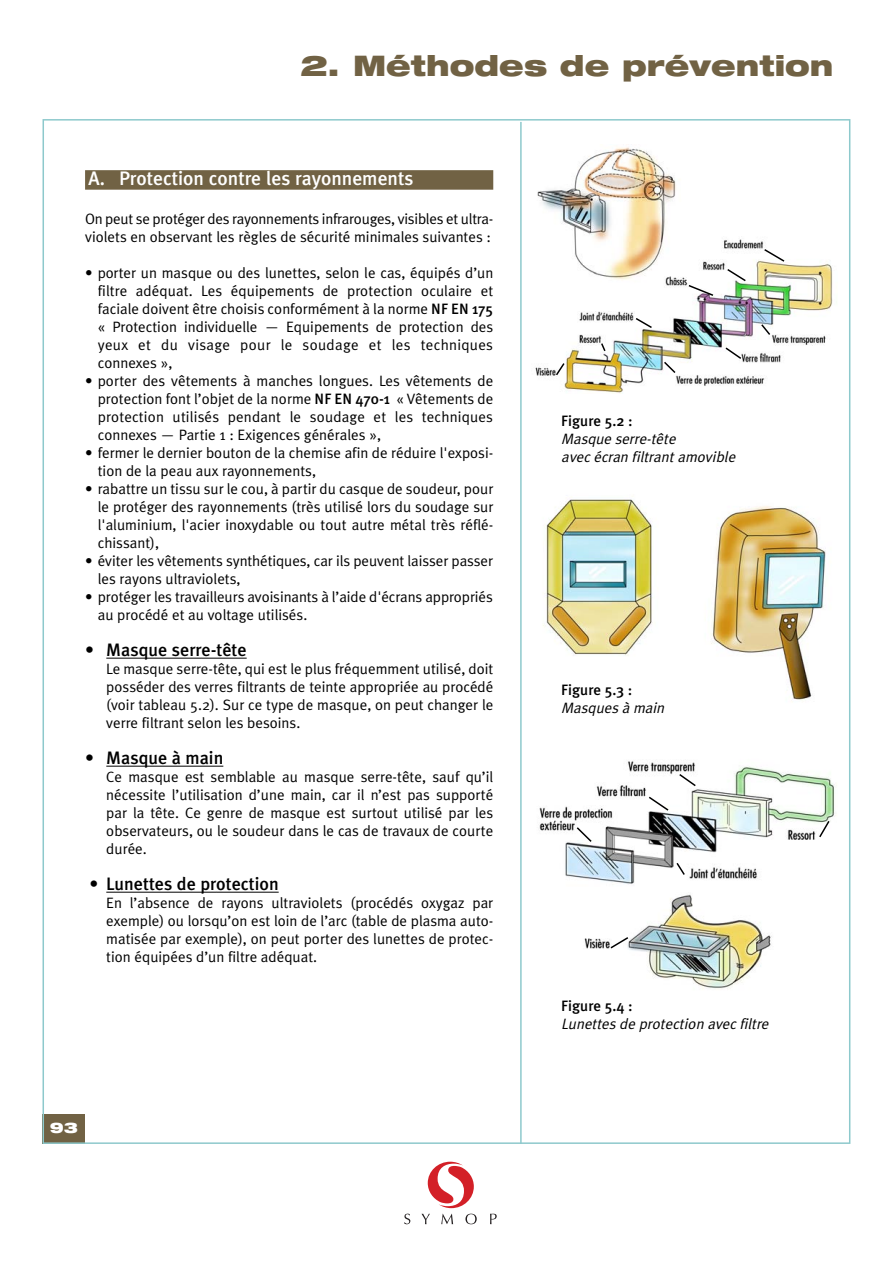
<style>
.page{position:relative;width:893px;height:1263px;background:#fff}
.page>*{position:absolute;margin:0;border:0;box-sizing:border-box;transform-origin:0 0}
.t1{font:900 expanded 28.35px "Helvetica Neue";color:#716244}
.t2{font:500 19.5px "Meta Plus";color:#fff}
.t3{font:500 18px "Meta Plus";color:#000}
.t4{font:15px/18px "Meta Plus Normal";color:#000;text-align:justify}
.t5{font:italic 15px/18px "Meta Plus Normal";letter-spacing:-.005em;color:#000}
.t6{font:500 15px "Meta Plus";color:#000}
.t7{font:900 expanded 14.55px "Helvetica Neue";color:#fff}
.s1{font-family:"Meta Plus";font-weight:500}
</style>
<div class="page">
<div style="left:43px;top:1114px;width:42px;height:30px;background:#716244"></div>
<hr style="left:520px;top:122px;width:2px;height:1022px;background:#8dc9cc">
<svg style="left:428px;top:1162px;width:46px;height:46px"></svg>
<svg style="left:404px;top:1213px;width:6px;height:11px"></svg>
<svg style="left:421px;top:1214px;width:9px;height:10px"></svg>
<svg style="left:441px;top:1214px;width:12px;height:10px"></svg>
<svg style="left:465px;top:1214px;width:12px;height:10px"></svg>
<svg style="left:490px;top:1214px;width:7px;height:10px"></svg>
<img style="left:535px;top:147px;width:298px;height:247px">
<img style="left:543px;top:499px;width:283px;height:201px">
<img style="left:539px;top:761px;width:296px;height:228px">
<div style="left:85px;top:170px;width:408px;height:20px;background:#716244"></div>
<hr style="left:106px;top:658px;width:96px;height:1px;background:#000">
<hr style="left:202px;top:658px;width:45px;height:1px;background:#000">
<hr style="left:106px;top:766px;width:117px;height:1px;background:#000">
<hr style="left:115px;top:892px;width:101px;height:1px;background:#000">
<hr style="left:216px;top:892px;width:63px;height:1px;background:#000">
<svg style="left:763px;top:248px;width:23px;height:15px"></svg>
<svg style="left:726px;top:268px;width:21px;height:15px"></svg>
<svg style="left:687px;top:284px;width:28px;height:13px"></svg>
<svg style="left:634px;top:316px;width:19px;height:13px"></svg>
<svg style="left:600px;top:342px;width:7px;height:11px"></svg>
<svg style="left:554px;top:361px;width:12px;height:16px"></svg>
<svg style="left:662px;top:360px;width:15px;height:15px"></svg>
<svg style="left:724px;top:346px;width:19px;height:14px"></svg>
<svg style="left:760px;top:323px;width:12px;height:14px"></svg>
<svg style="left:818px;top:819px;width:13px;height:20px"></svg>
<svg style="left:678px;top:772px;width:19px;height:16px"></svg>
<svg style="left:647px;top:795px;width:23px;height:17px"></svg>
<svg style="left:575px;top:826px;width:18px;height:17px"></svg>
<svg style="left:675px;top:861px;width:11px;height:15px"></svg>
<svg style="left:609px;top:936px;width:21px;height:14px"></svg>
<h1 class="t1" style="left:300px;top:55px;width:535px">2. Méthodes de prévention</h1>
<h2 class="t2" style="left:89px;top:167px;width:326px">A. Protection contre les rayonnements</h2>
<p class="t4" style="left:85px;top:209px;width:410px">On peut se protéger des rayonnements infrarouges, visibles et ultra&shy;violets en observant les règles de sécurité minimales suivantes :</p>
<p class="t4" style="left:98px;top:263px;width:397px;text-indent:-13px">• porter un masque ou des lunettes, selon le cas, équipés d’un filtre adéquat. Les équipements de protection oculaire et faciale doivent être choisis conformément à la norme <span class="s1">NF EN 175 </span>« Protection individuelle — Equipements de protection des yeux et du visage pour le soudage et les techniques connexes »,</p>
<p class="t4" style="left:98px;top:371px;width:397px;text-indent:-13px">• porter des vêtements à manches longues. Les vêtements de protection font l’objet de la norme <span class="s1">NF EN 470-1</span> « Vêtements de protection utilisés pendant le soudage et les techniques connexes — Partie 1 : Exigences générales »,</p>
<p class="t4" style="left:98px;top:443px;width:397px;text-indent:-13px">• fermer le dernier bouton de la chemise afin de réduire l'exposi&shy;tion de la peau aux rayonnements,</p>
<p class="t4" style="left:98px;top:479px;width:397px;text-indent:-13px">• rabattre un tissu sur le cou, à partir du casque de soudeur, pour le protéger des rayonnements (très utilisé lors du soudage sur l'aluminium, l'acier inoxydable ou tout autre métal très réflé&shy;chissant),</p>
<p class="t4" style="left:98px;top:551px;width:397px;text-indent:-13px">• éviter les vêtements synthétiques, car ils peuvent laisser passer les rayons ultraviolets,</p>
<p class="t4" style="left:98px;top:587px;width:397px;text-indent:-13px">• protéger les travailleurs avoisinants à l’aide d'écrans appropriés au procédé et au voltage utilisés.</p>
<p class="t3" style="left:85px;top:639px;width:163px">• Masque serre-tête</p>
<p class="t4" style="left:106px;top:659px;width:389px">Le masque serre-tête, qui est le plus fréquemment utilisé, doit posséder des verres filtrants de teinte appropriée au procédé (voir tableau 5.2). Sur ce type de masque, on peut changer le verre filtrant selon les besoins.</p>
<p class="t3" style="left:85px;top:747px;width:140px">• Masque à main</p>
<p class="t4" style="left:106px;top:767px;width:389px">Ce masque est semblable au masque serre-tête, sauf qu’il nécessite l’utilisation d’une main, car il n’est pas supporté par la tête. Ce genre de masque est surtout utilisé par les observateurs, ou le soudeur dans le cas de travaux de courte durée.</p>
<p class="t3" style="left:89px;top:873px;width:191px">• Lunettes de protection</p>
<p class="t4" style="left:106px;top:893px;width:389px">En l’absence de rayons ultraviolets (procédés oxygaz par exemple) ou lorsqu’on est loin de l’arc (table de plasma auto&shy;matisée par exemple), on peut porter des lunettes de protec&shy;tion équipées d’un filtre adéquat.</p>
<p class="t7" style="left:50px;top:1122px;width:30px">93</p>
<p class="t6" style="left:561px;top:412px;width:73px">Figure 5.2 :</p>
<p class="t5" style="left:561px;top:430px;width:178px">Masque serre-tête<br>avec écran filtrant amovible</p>
<p class="t6" style="left:561px;top:681px;width:73px">Figure 5.3 :</p>
<p class="t5" style="left:561px;top:699px;width:107px">Masques à main</p>
<p class="t6" style="left:561px;top:997px;width:73px">Figure 5.4 :</p>
<p class="t5" style="left:561px;top:1015px;width:211px">Lunettes de protection avec filtre</p>
</div>
